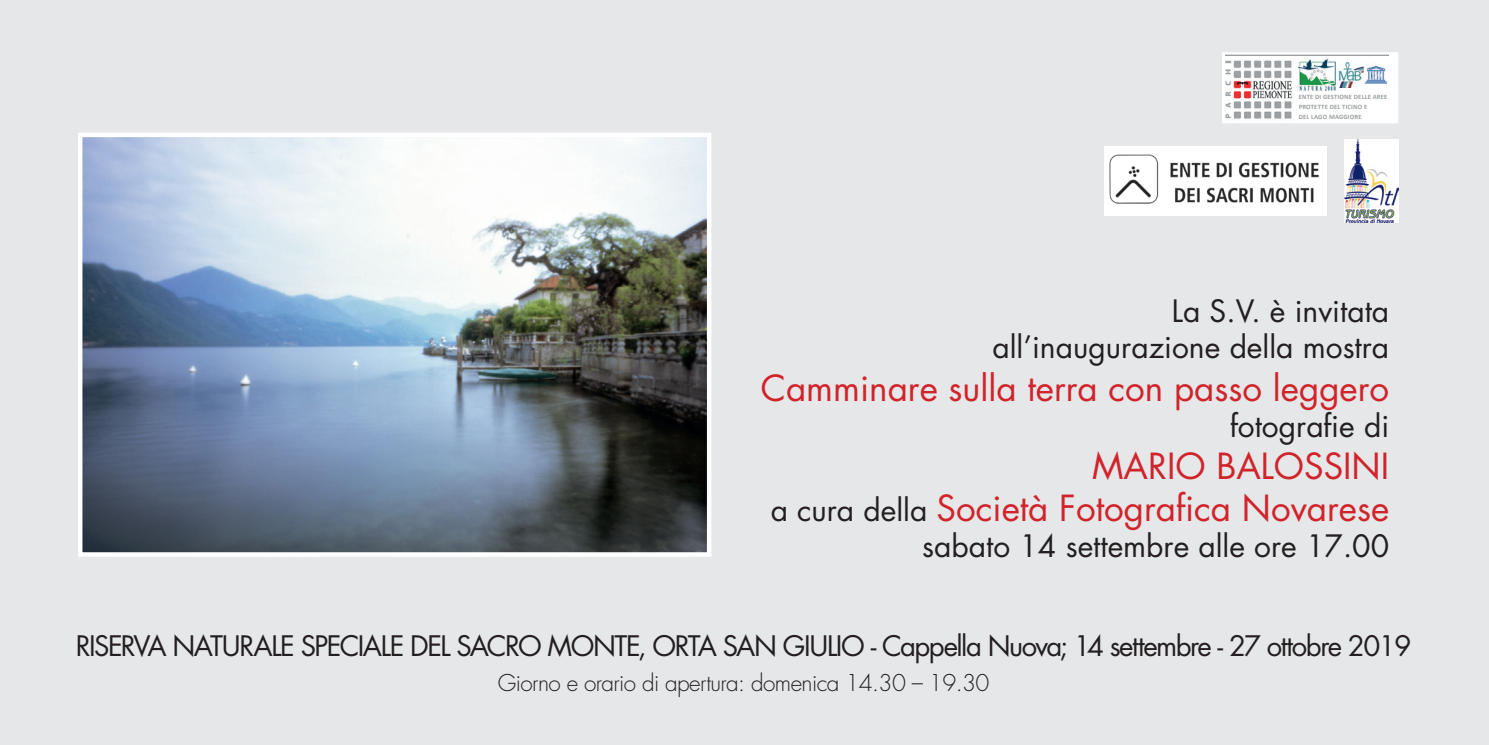
<style>
.page{position:relative;width:1489px;height:745px;background:#fff}
.page>*{position:absolute;margin:0;border:0;box-sizing:border-box;transform-origin:0 0}
.t1{font:35px/42px "Futura Std";color:#d1232a;text-align:right}
.t2{font:30px/36px "Futura Std";color:#231f20;text-align:right}
.t3{font:27.5px "Futura Std";letter-spacing:-.05em;color:#231f20}
.t4{font:300 22.5px "Futura Std";letter-spacing:-.025em;color:#231f20}
.t5{font:700 6.75px/10px "Calibri";letter-spacing:.025em;color:#999ea0}
.s1{font-size:30px;color:#231f20}
</style>
<div class="page">
<div style="left:0;top:0;width:1488px;height:744px;background:#e6e7e9"></div>
<img style="left:1104px;top:146px;width:222px;height:69px">
<img style="left:83px;top:138px;width:623px;height:413px">
<div style="left:78px;top:133px;width:633px;height:423px;border:4px solid #fff"></div>
<img style="left:1344px;top:139px;width:53px;height:83px">
<div style="left:1223px;top:53px;width:173px;height:69px;background:#fff"></div>
<img style="left:1225px;top:60px;width:68px;height:59px">
<img style="left:1297px;top:58px;width:38px;height:33px">
<img style="left:1338px;top:63px;width:48px;height:24px">
<hr style="left:1224px;top:53px;width:164px;height:3px;background:#999ea0">
<div style="left:1221px;top:52px;width:176px;height:71px;border:2px solid #fff"></div>
<p class="t5" style="left:1298px;top:92px;width:90px">ENTE DI GESTIONE DELLE AREE<br>PROTETTE DEL TICINO E<br>DEL LAGO MAGGIORE</p>
<p class="t2" style="left:992px;top:293px;width:398px">La S.V. è invitata all’inaugurazione della mostra</p>
<p class="t1" style="left:761px;top:367px;width:629px">Camminare sulla terra con passo leggero</p>
<p class="t2" style="left:1229px;top:407px;width:161px">fotografie di</p>
<p class="t1" style="left:770px;top:445px;width:620px">MARIO BALOSSINI<br><span class="s1">a cura della</span> Società Fotografica Novarese</p>
<p class="t2" style="left:922px;top:527px;width:468px">sabato 14 settembre alle ore 17.00</p>
<p class="t3" style="left:76px;top:628px;width:1336px">RISERVA NATURALE SPECIALE DEL SACRO MONTE, ORTA SAN GIULIO - Cappella Nuova; 14 settembre - 27 ottobre 2019</p>
<p class="t4" style="left:497px;top:668px;width:493px">Giorno e orario di apertura: domenica 14.30 – 19.30</p>
</div>
